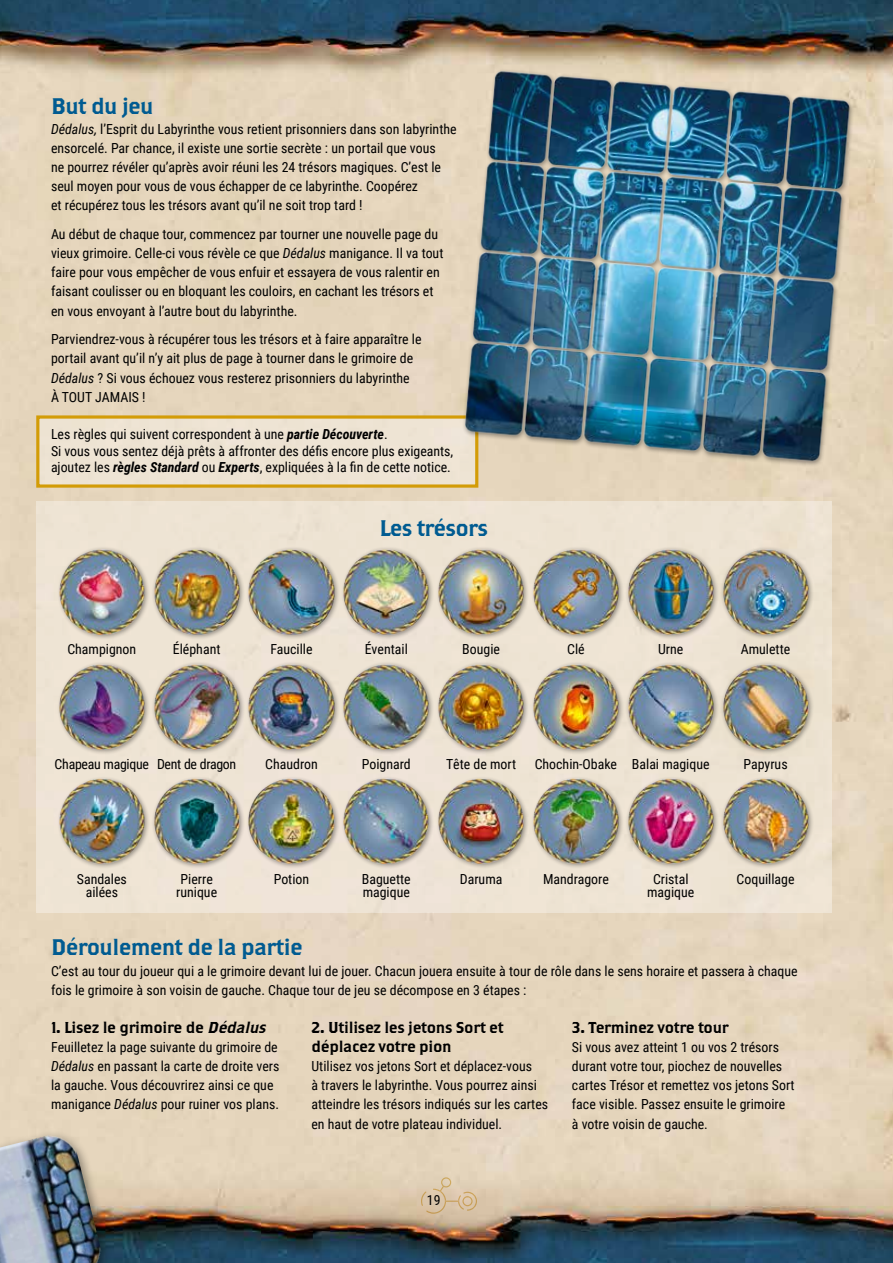
<style>
.page{position:relative;width:893px;height:1263px;background:#fff}
.page>*{position:absolute;margin:0;border:0;box-sizing:border-box;transform-origin:0 0}
.t1{font:22.5px "Brothers OT";letter-spacing:-.03em;color:#005b91}
.t2{font:15.75px/19px "Brothers OT";letter-spacing:-.02em;color:#000}
.t3{font:13.8px/19px "Roboto Condensed";color:#000}
.t4{font:13.8px "Roboto Condensed";letter-spacing:-.02em;color:#000}
.s1{font-style:italic}
.s2{font-weight:700;font-style:italic}
</style>
<div class="page">
<img style="left:0;top:0;width:893px;height:1263px">
<div style="left:36px;top:502px;width:795px;height:411px;background:#eee4d4"></div>
<div style="left:57px;top:546px;width:93px;height:94px;background:#000;opacity:.4"></div>
<img style="left:59px;top:549px;width:85px;height:85px">
<div style="left:57px;top:661px;width:93px;height:94px;background:#000;opacity:.4"></div>
<img style="left:59px;top:664px;width:85px;height:85px">
<div style="left:57px;top:776px;width:93px;height:93px;background:#000;opacity:.4"></div>
<img style="left:59px;top:779px;width:85px;height:85px">
<div style="left:151px;top:546px;width:94px;height:94px;background:#000;opacity:.4"></div>
<img style="left:154px;top:549px;width:85px;height:85px">
<div style="left:246px;top:546px;width:94px;height:94px;background:#000;opacity:.4"></div>
<img style="left:249px;top:549px;width:85px;height:85px">
<div style="left:341px;top:546px;width:94px;height:94px;background:#000;opacity:.4"></div>
<img style="left:344px;top:549px;width:85px;height:85px">
<div style="left:436px;top:546px;width:93px;height:94px;background:#000;opacity:.4"></div>
<img style="left:439px;top:549px;width:85px;height:85px">
<div style="left:531px;top:546px;width:93px;height:94px;background:#000;opacity:.4"></div>
<img style="left:533px;top:549px;width:85px;height:85px">
<div style="left:625px;top:546px;width:94px;height:94px;background:#000;opacity:.4"></div>
<img style="left:628px;top:549px;width:85px;height:85px">
<div style="left:720px;top:546px;width:94px;height:94px;background:#000;opacity:.4"></div>
<img style="left:723px;top:549px;width:85px;height:85px">
<div style="left:151px;top:661px;width:94px;height:94px;background:#000;opacity:.4"></div>
<img style="left:154px;top:664px;width:85px;height:85px">
<div style="left:246px;top:661px;width:94px;height:94px;background:#000;opacity:.4"></div>
<img style="left:249px;top:664px;width:85px;height:85px">
<div style="left:341px;top:661px;width:94px;height:94px;background:#000;opacity:.4"></div>
<img style="left:344px;top:664px;width:85px;height:85px">
<div style="left:436px;top:661px;width:93px;height:94px;background:#000;opacity:.4"></div>
<img style="left:439px;top:664px;width:85px;height:85px">
<div style="left:531px;top:661px;width:93px;height:94px;background:#000;opacity:.4"></div>
<img style="left:533px;top:664px;width:85px;height:85px">
<div style="left:625px;top:661px;width:94px;height:94px;background:#000;opacity:.4"></div>
<img style="left:628px;top:664px;width:85px;height:85px">
<div style="left:720px;top:661px;width:94px;height:94px;background:#000;opacity:.4"></div>
<img style="left:723px;top:664px;width:85px;height:85px">
<div style="left:151px;top:776px;width:94px;height:93px;background:#000;opacity:.4"></div>
<img style="left:154px;top:779px;width:85px;height:85px">
<div style="left:246px;top:776px;width:94px;height:93px;background:#000;opacity:.4"></div>
<img style="left:249px;top:779px;width:85px;height:85px">
<div style="left:341px;top:776px;width:94px;height:94px;background:#000;opacity:.4"></div>
<img style="left:344px;top:779px;width:85px;height:85px">
<div style="left:436px;top:776px;width:93px;height:93px;background:#000;opacity:.4"></div>
<img style="left:439px;top:779px;width:85px;height:85px">
<div style="left:531px;top:776px;width:93px;height:93px;background:#000;opacity:.4"></div>
<img style="left:533px;top:779px;width:85px;height:85px">
<div style="left:625px;top:776px;width:94px;height:93px;background:#000;opacity:.4"></div>
<img style="left:628px;top:779px;width:85px;height:85px">
<div style="left:720px;top:776px;width:94px;height:93px;background:#000;opacity:.4"></div>
<img style="left:723px;top:779px;width:85px;height:85px">
<svg style="left:421px;top:1177px;width:56px;height:37px;background:#dac4a5"></svg>
<div style="left:39px;top:417px;width:439px;height:69px;background:#eee4d4"></div>
<div style="left:36px;top:415px;width:442px;height:73px;border:3px solid #d39c07"></div>
<img style="left:456px;top:64px;width:402px;height:407px">
<div style="left:0;top:1129px;width:112px;height:134px;background:#000;opacity:.4"></div>
<img style="left:0;top:1130px;width:104px;height:133px">
<h1 class="t1" style="left:51px;top:96px;width:104px">But du jeu</h1>
<p class="t3" style="left:51px;top:119px;width:407px"><span class="s1">Dédalus,</span> l’Esprit du Labyrinthe vous retient prisonniers dans son labyrinthe ensorcelé. Par chance, il existe une sortie secrète : un portail que vous<br>ne pourrez révéler qu’après avoir réuni les 24 trésors magiques. C’est le seul moyen pour vous de vous échapper de ce labyrinthe. Coopérez<br>et récupérez tous les trésors avant qu’il ne soit trop tard !</p>
<p class="t3" style="left:51px;top:224px;width:394px">Au début de chaque tour, commencez par tourner une nouvelle page du vieux grimoire. Celle-ci vous révèle ce que <span class="s1">Dédalus</span> manigance. Il va tout faire pour vous empêcher de vous enfuir et essayera de vous ralentir en faisant coulisser ou en bloquant les couloirs, en cachant les trésors et en vous envoyant à l’autre bout du labyrinthe.</p>
<p class="t3" style="left:51px;top:329px;width:372px">Parviendrez-vous à récupérer tous les trésors et à faire apparaître le portail avant qu’il n’y ait plus de page à tourner dans le grimoire de <span class="s1">Dédalus</span> ? Si vous échouez vous resterez prisonniers du labyrinthe<br>À TOUT JAMAIS !</p>
<p class="t3" style="left:51px;top:426px;width:404px;line-height:16.5px">Les règles qui suivent correspondent à une <span class="s2">partie Découverte</span>.<br>Si vous vous sentez déjà prêts à affronter des défis encore plus exigeants, ajoutez les <span class="s2">règles Standard</span> ou <span class="s2">Experts</span>, expliquées à la fin de cette notice.</p>
<h1 class="t1" style="left:379px;top:517px;width:110px">Les trésors</h1>
<p class="t3" style="left:67px;top:639px;width:70px">Champignon</p>
<p class="t3" style="left:173px;top:639px;width:49px">Éléphant</p>
<p class="t3" style="left:270px;top:639px;width:44px">Faucille</p>
<p class="t3" style="left:365px;top:639px;width:45px">Éventail</p>
<p class="t3" style="left:462px;top:639px;width:39px">Bougie</p>
<p class="t3" style="left:567px;top:639px;width:19px">Clé</p>
<p class="t3" style="left:658px;top:639px;width:27px">Urne</p>
<p class="t3" style="left:741px;top:639px;width:51px">Amulette</p>
<p class="t4" style="left:55px;top:754px;width:96px">Chapeau magique</p>
<p class="t4" style="left:157px;top:754px;width:81px">Dent de dragon</p>
<p class="t3" style="left:265px;top:754px;width:54px">Chaudron</p>
<p class="t3" style="left:362px;top:754px;width:51px">Poignard</p>
<p class="t3" style="left:446px;top:754px;width:72px">Tête de mort</p>
<p class="t3" style="left:535px;top:754px;width:176px">Chochin-Obake Balai magique</p>
<p class="t3" style="left:743px;top:754px;width:46px">Papyrus</p>
<p class="t3" style="left:77px;top:871px;width:52px;line-height:13.5px;text-align:center">Sandales ailées</p>
<p class="t3" style="left:176px;top:871px;width:42px;line-height:13.5px;text-align:center">Pierre runique</p>
<p class="t3" style="left:274px;top:868px;width:37px">Potion</p>
<p class="t3" style="left:362px;top:871px;width:50px;line-height:13.5px">Baguette magique</p>
<p class="t3" style="left:460px;top:868px;width:44px">Daruma</p>
<p class="t3" style="left:543px;top:868px;width:67px">Mandragore</p>
<p class="t3" style="left:647px;top:871px;width:49px;line-height:13.5px;text-align:center">Cristal magique</p>
<p class="t3" style="left:737px;top:868px;width:59px">Coquillage</p>
<h1 class="t1" style="left:51px;top:937px;width:253px">Déroulement de la partie</h1>
<p class="t3" style="left:51px;top:960px;width:748px">C’est au tour du joueur qui a le grimoire devant lui de jouer. Chacun jouera ensuite à tour de rôle dans le sens horaire et passera à chaque fois le grimoire à son voisin de gauche. Chaque tour de jeu se décompose en 3 étapes :</p>
<p class="t2" style="left:51px;top:1019px;width:219px">1. Lisez le grimoire de <span class="s1">Dédalus</span></p>
<p class="t3" style="left:51px;top:1037px;width:230px">Feuilletez la page suivante du grimoire de <span class="s1">Dédalus</span> en passant la carte de droite vers la gauche. Vous découvrirez ainsi ce que manigance <span class="s1">Dédalus</span> pour ruiner vos plans.</p>
<p class="t2" style="left:311px;top:1019px;width:194px">2. Utilisez les jetons Sort et déplacez votre pion</p>
<p class="t3" style="left:311px;top:1056px;width:238px">Utilisez vos jetons Sort et déplacez-vous<br>à travers le labyrinthe. Vous pourrez ainsi atteindre les trésors indiqués sur les cartes en haut de votre plateau individuel.</p>
<p class="t2" style="left:572px;top:1019px;width:158px">3. Terminez votre tour</p>
<p class="t3" style="left:572px;top:1037px;width:224px">Si vous avez atteint 1 ou vos 2 trésors durant votre tour, piochez de nouvelles cartes Trésor et remettez vos jetons Sort face visible. Passez ensuite le grimoire à votre voisin de gauche.</p>
<p class="t3" style="left:427px;top:1190px;width:15px">19</p>
</div>
